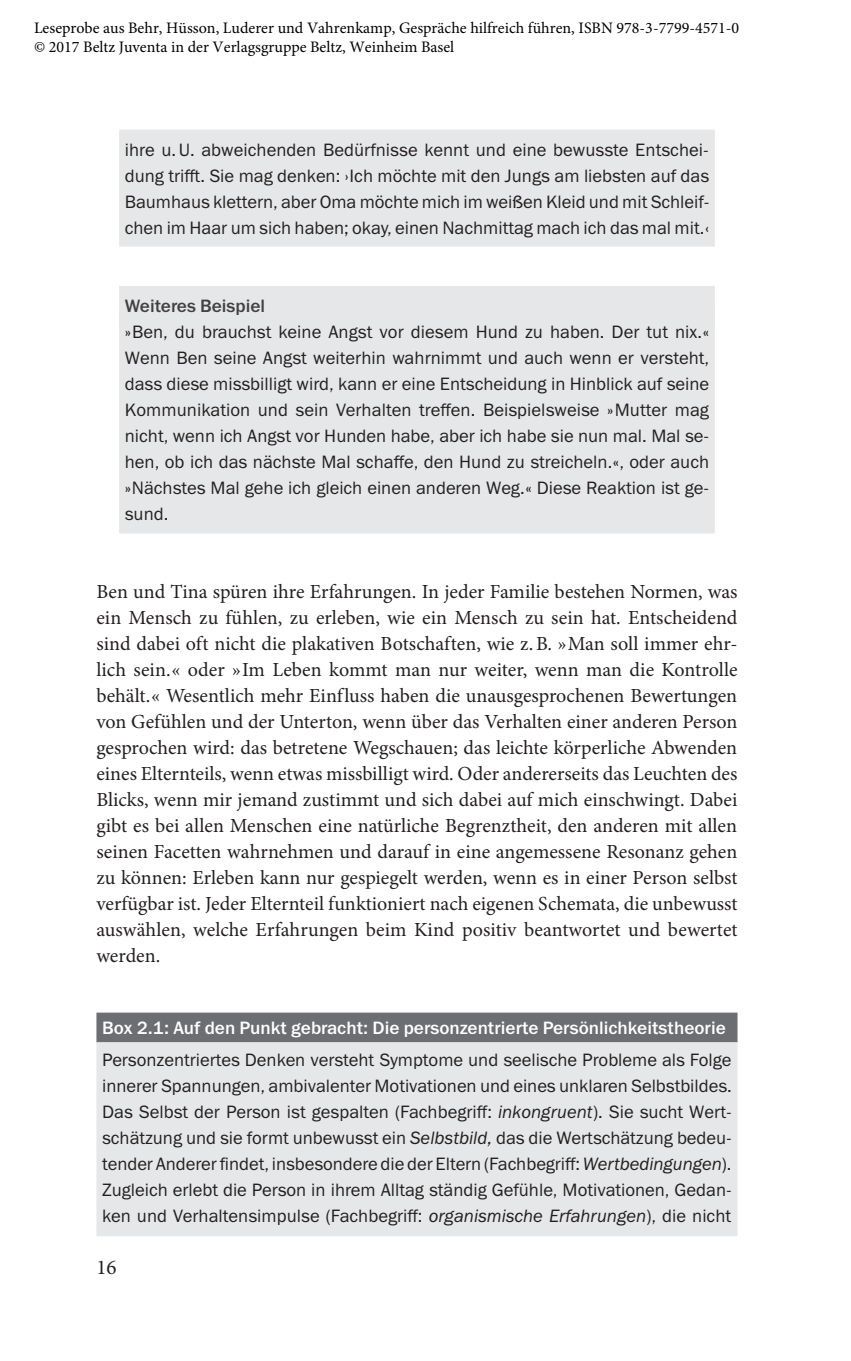
<style>
.page{position:relative;width:851px;height:1361px;background:#fff}
.page>*{position:absolute;margin:0;border:0;box-sizing:border-box;transform-origin:0 0}
.t1{font:21px "Minion Pro";color:#231f20}
.t2{font:20px/26px "Minion Pro";letter-spacing:.005em;color:#231f20;text-align:justify}
.t3{font:18px/26px "Franklin Gothic Book ITC";color:#231f20;text-align:justify}
.t4{font:18px "Franklin Gothic Medium ITC";color:#fff}
.t5{font:18px "Franklin Gothic Medium ITC";color:#414042}
.t6{font:16px/19.2px "Minion Pro";color:#000}
.s1{font-style:italic}
</style>
<div class="page">
<div style="left:119px;top:130px;width:595px;height:117px;background:#e6e7e8"></div>
<div style="left:119px;top:286px;width:595px;height:43px;background:#e6e7e8"></div>
<div style="left:119px;top:308px;width:595px;height:225px;background:#e6e7e8"></div>
<div style="left:96px;top:1012px;width:641px;height:30px;background:#6d6e71"></div>
<div style="left:96px;top:1042px;width:641px;height:194px;background:#e6e7e8"></div>
<p class="t6" style="left:34px;top:18px;width:706px">Leseprobe aus Behr, Hüsson, Luderer und Vahrenkamp, Gespräche hilfreich führen, ISBN 978-3-7799-4571-0 © 2017 Beltz Juventa in der Verlagsgruppe Beltz, Weinheim Basel</p>
<p class="t3" style="left:125px;top:136px;width:586px">ihre u.U. abweichenden Bedürfnisse kennt und eine bewusste Entschei&shy;dung trifft. Sie mag denken: ›Ich möchte mit den Jungs am liebsten auf das Baumhaus klettern, aber Oma möchte mich im weißen Kleid und mit Schleif&shy;chen im Haar um sich haben; okay, einen Nachmittag mach ich das mal mit.‹</p>
<p class="t5" style="left:125px;top:295px;width:142px">Weiteres Beispiel</p>
<p class="t3" style="left:125px;top:318px;width:586px">»Ben, du brauchst keine Angst vor diesem Hund zu haben. Der tut nix.« Wenn Ben seine Angst weiterhin wahrnimmt und auch wenn er versteht, dass diese missbilligt wird, kann er eine Entscheidung in Hinblick auf seine Kommunikation und sein Verhalten treffen. Beispielsweise »Mutter mag nicht, wenn ich Angst vor Hunden habe, aber ich habe sie nun mal. Mal se&shy;hen, ob ich das nächste Mal schaffe, den Hund zu streicheln.«, oder auch »Nächstes Mal gehe ich gleich einen anderen Weg.« Diese Reaktion ist ge&shy;sund.</p>
<p class="t2" style="left:96px;top:579px;width:642px">Ben und Tina spüren ihre Erfahrungen. In jeder Familie bestehen Normen, was ein Mensch zu fühlen, zu erleben, wie ein Mensch zu sein hat. Entscheidend sind dabei oft nicht die plakativen Botschaften, wie z.B. »Man soll immer ehr&shy;lich sein.« oder »Im Leben kommt man nur weiter, wenn man die Kontrolle behält.« Wesentlich mehr Einfluss haben die unausgesprochenen Bewertungen von Gefühlen und der Unterton, wenn über das Verhalten einer anderen Person gesprochen wird: das betretene Wegschauen; das leichte körperliche Abwenden eines Elternteils, wenn etwas missbilligt wird. Oder andererseits das Leuchten des Blicks, wenn mir jemand zustimmt und sich dabei auf mich einschwingt. Dabei gibt es bei allen Menschen eine natürliche Begrenztheit, den anderen mit allen seinen Facetten wahrnehmen und darauf in eine angemessene Resonanz gehen zu können: Erleben kann nur gespiegelt werden, wenn es in einer Person selbst verfügbar ist. Jeder Elternteil funktioniert nach eigenen Schemata, die unbewusst auswählen, welche Erfahrungen beim Kind positiv beantwortet und bewertet werden.</p>
<p class="t4" style="left:102px;top:1017px;width:625px">Box 2.1: Auf den Punkt gebracht: Die personzentrierte Persönlichkeitstheorie</p>
<p class="t3" style="left:102px;top:1046px;width:631px">Personzentriertes Denken versteht Symptome und seelische Probleme als Folge innerer Spannungen, ambivalenter Motivationen und eines unklaren Selbstbildes.<br>Das Selbst der Person ist gespalten (Fachbegriff: <span class="s1">inkongruent</span>). Sie sucht Wert&shy;schätzung und sie formt unbewusst ein <span class="s1">Selbstbild,</span> das die Wertschätzung bedeu&shy;tender Anderer findet, insbesondere die der Eltern (Fachbegriff: <span class="s1">Wertbedingungen</span>).<br>Zugleich erlebt die Person in ihrem Alltag ständig Gefühle, Motivationen, Gedan&shy;ken und Verhaltensimpulse (Fachbegriff: <span class="s1">organismische Erfahrungen</span>), die nicht</p>
<p class="t1" style="left:96px;top:1253px;width:22px">16</p>
</div>
